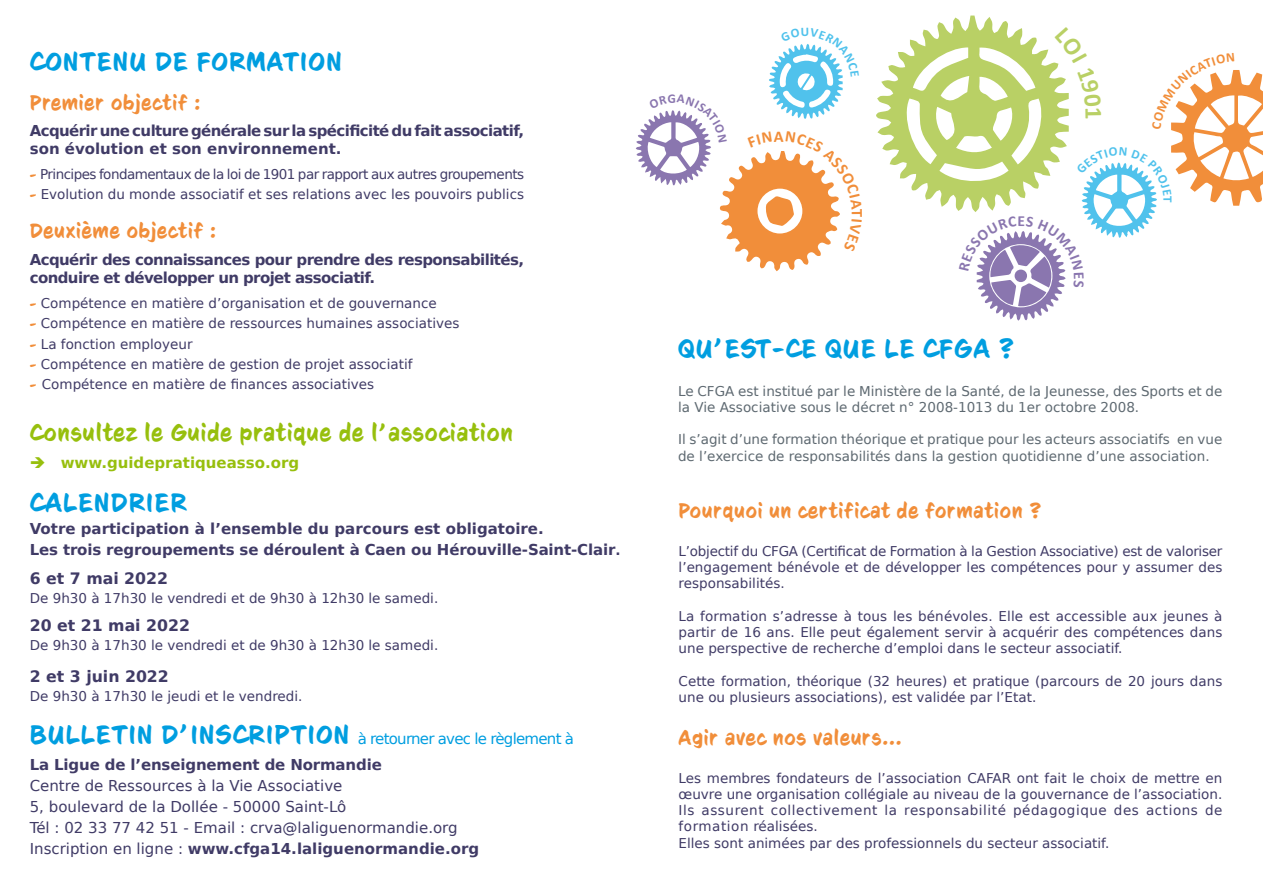
<style>
.page{position:relative;width:1263px;height:893px;background:#fff}
.page>*{position:absolute;margin:0;border:0;box-sizing:border-box;transform-origin:0 0}
.t1{font:27px "CC Sign Language";letter-spacing:.05em;color:#009ee0}
.t2{font:24px "CC Sign Language";letter-spacing:.05em;color:#97bf0d}
.t3{font:21px "CC Sign Language";letter-spacing:.05em;color:#f18e3a}
.t4{font:700 15.75px "Bitstream Vera Sans";color:#403b66}
.t5{font:700 15.45px "Calibri";color:#8a76af}
.t6{font:700 15px/18px "Bitstream Vera Sans";letter-spacing:-.04em;color:#403b66}
.t7{font:15px/21px "Bitstream Vera Sans";color:#403b66}
.t8{font:700 15px/21px "Bitstream Vera Sans";letter-spacing:-.01em;color:#403b66}
.t9{font:15px "Bitstream Vera Sans";letter-spacing:-.05em;color:#009ee0}
.t10{font:700 15px "Bitstream Vera Sans";color:#97bf0d}
.t11{font:13.5px/16.2px "Bitstream Vera Sans";color:#403b66;text-align:justify}
.t12{font:13.5px/16.2px "Bitstream Vera Sans";color:#5e6971}
.t13{font:13.5px "Bitstream Vera Sans";letter-spacing:-.04em;color:#403b66}
.t14{font:700 13.05px "Calibri";color:#50c2ec}
.s1{font-family:"Gorri Sans";color:#f18e3a}
.s2{font-size:13.5px}
.s3{font-family:"CC Sign Language";font-size:27px}
.s4{font-weight:700}
</style>
<div class="page">
<svg style="left:636px;top:44px;width:207px;height:227px"></svg>
<svg style="left:876px;top:16px;width:387px;height:305px"></svg>
<h1 class="t1" style="left:30px;top:47px;width:313px">CONTENU DE FORMATION</h1>
<h3 class="t3" style="left:30px;top:91px;width:172px">Premier objectif :</h3>
<p class="t6" style="left:30px;top:122px;width:496px">Acquérir une culture générale sur la spécificité du fait associatif, son évolution et son environnement.</p>
<p class="t13" style="left:30px;top:166px;width:496px"><span class="s1">-</span> Principes fondamentaux de la loi de 1901 par rapport aux autres groupements</p>
<p class="t11" style="left:30px;top:187px;width:496px"><span class="s1">-</span> Evolution du monde associatif et ses relations avec les pouvoirs publics</p>
<h3 class="t3" style="left:30px;top:220px;width:188px">Deuxième objectif :</h3>
<p class="t6" style="left:30px;top:251px;width:496px">Acquérir des connaissances pour prendre des responsabilités, conduire et développer un projet associatif.</p>
<p class="t11" style="left:30px;top:295px;width:408px"><span class="s1">-</span> Compétence en matière d’organisation et de gouvernance</p>
<p class="t11" style="left:30px;top:315px;width:431px"><span class="s1">-</span> Compétence en matière de ressources humaines associatives</p>
<p class="t11" style="left:30px;top:336px;width:164px"><span class="s1">-</span> La fonction employeur</p>
<p class="t11" style="left:30px;top:356px;width:384px"><span class="s1">-</span> Compétence en matière de gestion de projet associatif</p>
<p class="t11" style="left:30px;top:377px;width:346px"><span class="s1">-</span> Compétence en matière de finances associatives</p>
<h2 class="t2" style="left:30px;top:420px;width:484px">Consultez le Guide pratique de l’association</h2>
<p class="t10" style="left:30px;top:454px;width:271px">➔ www.guidepratiqueasso.org</p>
<h1 class="t1" style="left:30px;top:488px;width:158px">CALENDRIER</h1>
<p class="t8" style="left:30px;top:519px;width:592px">Votre participation à l’ensemble du parcours est obligatoire.<br>Les trois regroupements se déroulent à Caen ou Hérouville-Saint-Clair<span class="s2">.</span></p>
<p class="t4" style="left:30px;top:569px;width:140px">6 et 7 mai 2022</p>
<p class="t11" style="left:30px;top:590px;width:410px">De 9h30 à 17h30 le vendredi et de 9h30 à 12h30 le samedi.</p>
<p class="t4" style="left:30px;top:616px;width:162px">20 et 21 mai 2022</p>
<p class="t11" style="left:30px;top:637px;width:410px">De 9h30 à 17h30 le vendredi et de 9h30 à 12h30 le samedi.</p>
<p class="t4" style="left:30px;top:667px;width:141px">2 et 3 juin 2022</p>
<p class="t11" style="left:30px;top:688px;width:274px">De 9h30 à 17h30 le jeudi et le vendredi.</p>
<p class="t9" style="left:30px;top:730px;width:546px"><span class="s3">BULLETIN D’INSCRIPTION</span> à retourner avec le règlement à</p>
<p class="t8" style="left:30px;top:754px;width:354px">La Ligue de l’enseignement de Normandie</p>
<p class="t7" style="left:30px;top:775px;width:451px">Centre de Ressources à la Vie Associative<br>5, boulevard de la Dollée - 50000 Saint-Lô<br>Tél : 02 33 77 42 51 - Email : crva@laliguenormandie.org Inscription en ligne : <span class="s4">www.cfga14.laliguenormandie.org</span></p>
<p class="t5" style="left:1017px;top:210px;width:9px">E</p>
<p class="t14" style="left:1177px;top:196px;width:8px;rotate:90deg">T</p>
<h1 class="t1" style="left:678px;top:334px;width:337px">QU’EST-CE QUE LE CFGA ?</h1>
<p class="t12" style="left:678px;top:383px;width:546px">Le CFGA est institué par le Ministère de la Santé, de la Jeunesse, des Sports et de la Vie Associative sous le décret n° 2008-1013 du 1er octobre 2008.</p>
<p class="t12" style="left:678px;top:432px;width:546px">Il s’agit d’une formation théorique et pratique pour les acteurs associatifs en vue de l’exercice de responsabilités dans la gestion quotidienne d’une association.</p>
<h3 class="t3" style="left:679px;top:499px;width:364px">Pourquoi un certificat de formation ?</h3>
<p class="t11" style="left:679px;top:543px;width:545px">L’objectif du CFGA (Certificat de Formation à la Gestion Associative) est de valoriser l’engagement bénévole et de développer les compétences pour y assumer des responsabilités.</p>
<p class="t11" style="left:679px;top:608px;width:545px">La formation s’adresse à tous les bénévoles. Elle est accessible aux jeunes à partir de 16 ans. Elle peut également servir à acquérir des compétences dans une perspective de recherche d’emploi dans le secteur associatif.</p>
<p class="t11" style="left:679px;top:673px;width:545px">Cette formation, théorique (32 heures) et pratique (parcours de 20 jours dans une ou plusieurs associations), est validée par l’Etat.</p>
<h3 class="t3" style="left:679px;top:726px;width:224px">Agir avec nos valeurs...</h3>
<p class="t11" style="left:679px;top:770px;width:545px;text-align:left">Les membres fondateurs de l’association CAFAR ont fait le choix de mettre en œuvre une organisation collégiale au niveau de la gouvernance de l’association.<br>Ils assurent collectivement la responsabilité pédagogique des actions de formation réalisées.<br>Elles sont animées par des professionnels du secteur associatif.</p>
</div>
